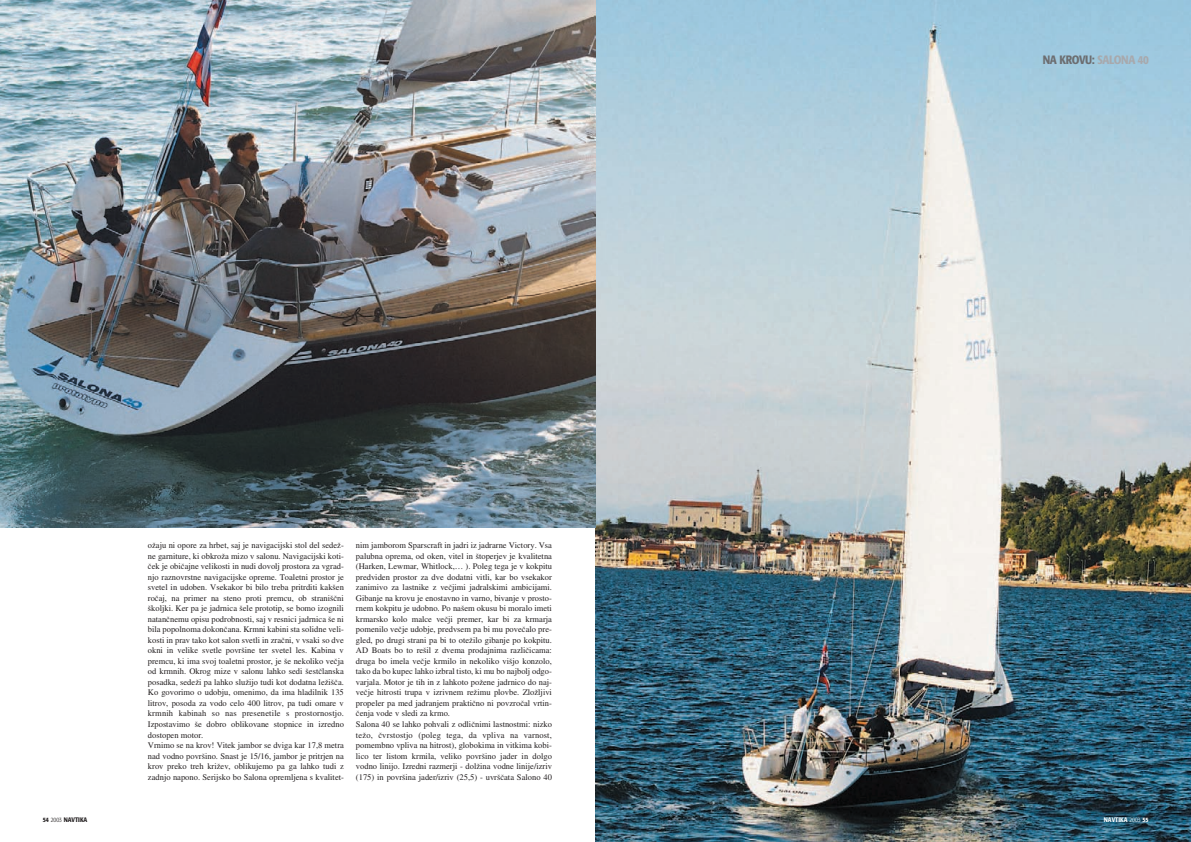
<style>
.page{position:relative;width:1191px;height:842px;background:#fff}
.page>*{position:absolute;margin:0;border:0;box-sizing:border-box;transform-origin:0 0}
.t1{font:500 condensed 12px "Formata X";letter-spacing:-.035em;color:#6c6d70}
.t2{font:8.5px/10.5px "FS Times Rom";color:#231f20}
.t3{font:500 condensed 6.5px "Formata X";color:#fff}
.t4{font:500 condensed 6.5px "Formata X";color:#231f20}
.s1{font-weight:300}
.s2{color:#a8a9ad}
</style>
<div class="page">
<img style="left:595px;top:0;width:595px;height:842px">
<img style="left:0;top:0;width:595px;height:527px">
<p class="t4" style="left:43px;top:817px;width:46px">54 <span class="s1">2003</span> NAVTIKA</p>
<p class="t2" style="left:148px;top:540px;width:198px">oæaju ni opore za hrbet, saj je navigacijski stol del sedeæ&shy;ne garniture, ki obkroæa mizo v salonu. Navigacijski koti-Ëek je obiËajne velikosti in nudi dovolj prostora za vgrad&shy;njo raznovrstne navigacijske opreme. Toaletni prostor je svetel in udoben. Vsekakor bi bilo treba pritrditi kakπen roËaj, na primer na steno proti premcu, ob straniπËni πkoljki. Ker pa je jadrnica πele prototip, se bomo izognili natanËnemu opisu podrobnosti, saj v resnici jadrnica πe ni bila popolnoma dokonËana. Krmni kabini sta solidne veli&shy;kosti in prav tako kot salon svetli in zraËni, v vsaki so dve okni in velike svetle povrπine ter svetel les. Kabina v premcu, ki ima svoj toaletni prostor, je πe nekoliko veËja od krmnih. Okrog mize v salonu lahko sedi πestËlanska posadka, sedeæi pa lahko sluæijo tudi kot dodatna leæiπËa.<br>Ko govorimo o udobju, omenimo, da ima hladilnik 135 litrov, posoda za vodo celo 400 litrov, pa tudi omare v krmnih kabinah so nas presenetile s prostornostjo.<br>Izpostavimo πe dobro oblikovane stopnice in izredno dostopen motor.<br>Vrnimo se na krov! Vitek jambor se dviga kar 17,8 metra nad vodno povrπino. Snast je 15/16, jambor je pritrjen na krov preko treh kriæev, oblikujemo pa ga lahko tudi z zadnjo napono. Serijsko bo Salona opremljena s kvalitet-</p>
<p class="t2" style="left:356px;top:540px;width:198px">nim jamborom Sparscraft in jadri iz jadrarne Victory. Vsa palubna oprema, od oken, vitel in πtoperjev je kvalitetna (Harken, Lewmar, Whitlock,… ). Poleg tega je v kokpitu predviden prostor za dve dodatni vitli, kar bo vsekakor zanimivo za lastnike z veËjimi jadralskimi ambicijami.<br>Gibanje na krovu je enostavno in varno, bivanje v prosto&shy;rnem kokpitu je udobno. Po naπem okusu bi moralo imeti krmarsko kolo malce veËji premer, kar bi za krmarja pomenilo veËje udobje, predvsem pa bi mu poveËalo pre&shy;gled, po drugi strani pa bi to oteæilo gibanje po kokpitu.<br>AD Boats bo to reπil z dvema prodajnima razliËicama: druga bo imela veËje krmilo in nekoliko viπjo konzolo, tako da bo kupec lahko izbral tisto, ki mu bo najbolj odgo&shy;varjala. Motor je tih in z lahkoto poæene jadrnico do naj&shy;veËje hitrosti trupa v izrivnem reæimu plovbe. Zloæljivi propeler pa med jadranjem praktiËno ni povzroËal vrtin-Ëenja vode v sledi za krmo.<br>Salona 40 se lahko pohvali z odliËnimi lastnostmi: nizko teæo, Ëvrstostjo (poleg tega, da vpliva na varnost, pomembno vpliva na hitrost), globokima in vitkima kobi&shy;lico ter listom krmila, veliko povrπino jader in dolgo vodno linijo. Izredni razmerji - dolæina vodne linije/izriv (175) in povrπina jader/izriv (25,5) - uvrπËata Salono 40</p>
<h1 class="t1" style="left:1042px;top:55px;width:108px">NA KROVU: <span class="s2">SALONA 40</span></h1>
<p class="t3" style="left:1103px;top:817px;width:46px">NAVTIKA <span class="s1">2003</span> 55</p>
</div>
